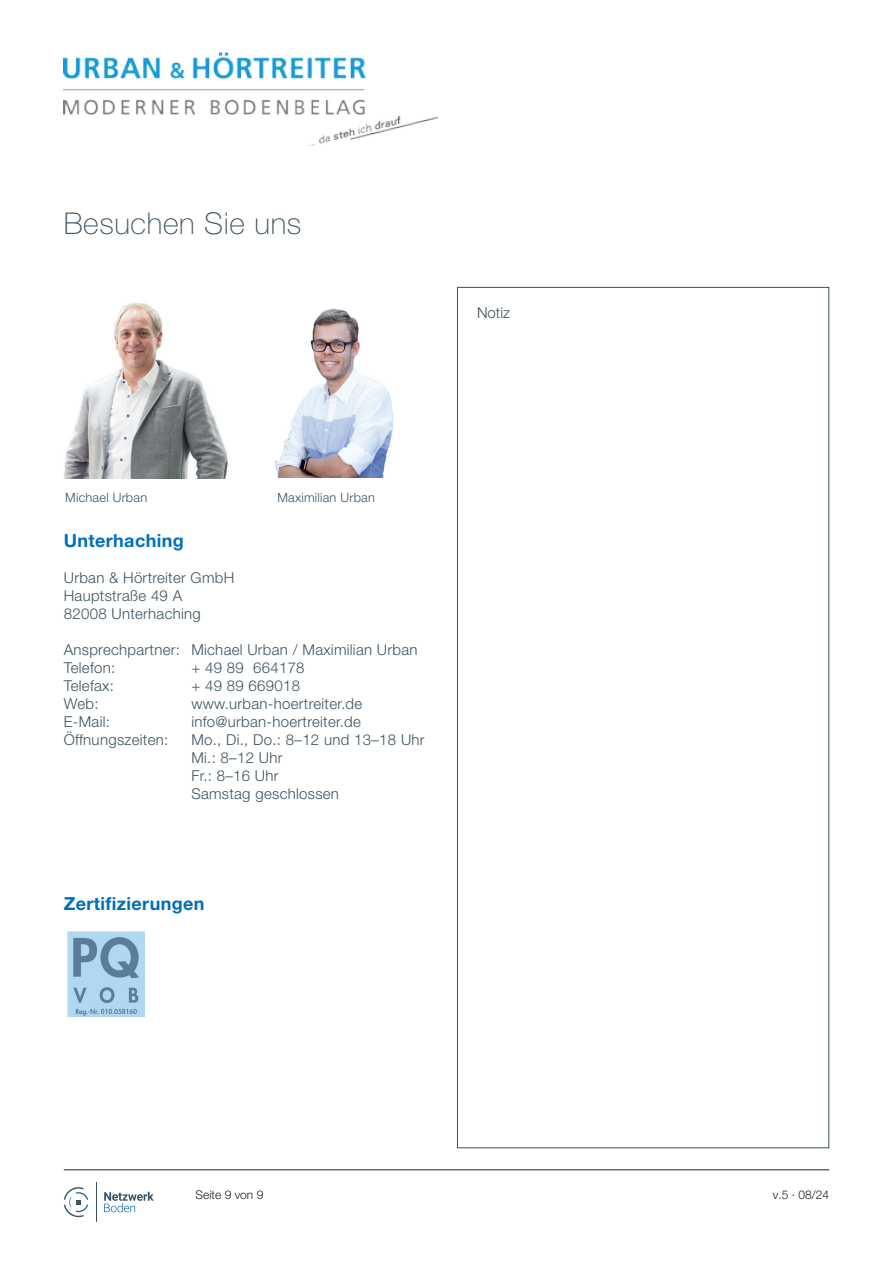
<style>
.page{position:relative;width:893px;height:1263px;background:#fff}
.page>*{position:absolute;margin:0;border:0;box-sizing:border-box;transform-origin:0 0}
.t1{font:100 30px "Helvetica Neue LT Pro";letter-spacing:.02em;color:#3e5361}
.t2{font:700 18px "Helvetica Neue LT Pro";letter-spacing:.02em;color:#006fba}
.t3{font:300 15px/18px "Helvetica Neue LT Pro";letter-spacing:.02em;color:#3e5361}
.t4{font:300 12.75px "Helvetica Neue LT Pro";letter-spacing:.02em;color:#3e5361}
.t5{font:300 12px "Helvetica Neue LT Pro";color:#231f20}
</style>
<div class="page">
<svg style="left:104px;top:1192px;width:50px;height:20px"></svg>
<hr style="left:96px;top:1182px;width:1px;height:40px;background:#3a5262">
<svg style="left:64px;top:1187px;width:24px;height:30px"></svg>
<hr style="left:64px;top:1169px;width:765px;height:1px;background:#231f20">
<img style="left:68px;top:931px;width:77px;height:85px">
<img style="left:64px;top:52px;width:374px;height:93px">
<img style="left:64px;top:303px;width:164px;height:175px">
<img style="left:274px;top:308px;width:120px;height:170px">
<h1 class="t1" style="left:64px;top:206px;width:239px">Besuchen Sie uns</h1>
<p class="t3" style="left:477px;top:303px;width:35px">Notiz</p>
<p class="t4" style="left:65px;top:490px;width:83px">Michael Urban</p>
<p class="t4" style="left:277px;top:490px;width:99px">Maximilian Urban</p>
<p class="t2" style="left:64px;top:529px;width:121px">Unterhaching</p>
<p class="t3" style="left:64px;top:568px;width:172px">Urban &amp; Hörtreiter GmbH<br>Hauptstraße 49 A<br>82008 Unterhaching</p>
<p class="t3" style="left:64px;top:640px;width:355px">Ansprechpartner: Michael Urban / Maximilian Urban<br>Telefon:</p>
<p class="t3" style="left:191px;top:658px;width:115px">+ 49 89 664178</p>
<p class="t3" style="left:64px;top:676px;width:52px">Telefax:</p>
<p class="t3" style="left:191px;top:676px;width:110px">+ 49 89 669018</p>
<p class="t3" style="left:64px;top:694px;width:36px">Web:</p>
<p class="t3" style="left:191px;top:694px;width:172px">www.urban-hoertreiter.de</p>
<p class="t3" style="left:64px;top:712px;width:48px">E-Mail:</p>
<p class="t3" style="left:191px;top:712px;width:171px">info@urban-hoertreiter.de</p>
<p class="t3" style="left:64px;top:730px;width:106px">Öffnungszeiten:</p>
<p class="t3" style="left:191px;top:730px;width:235px">Mo., Di., Do.: 8–12 und 13–18 Uhr<br>Mi.: 8–12 Uhr<br>Fr.: 8–16 Uhr<br>Samstag geschlossen</p>
<p class="t2" style="left:64px;top:892px;width:142px">Zertifizierungen</p>
<p class="t5" style="left:196px;top:1188px;width:69px">Seite 9 von 9</p>
<p class="t5" style="left:773px;top:1188px;width:58px">v.5 · 08/24</p>
</div>
